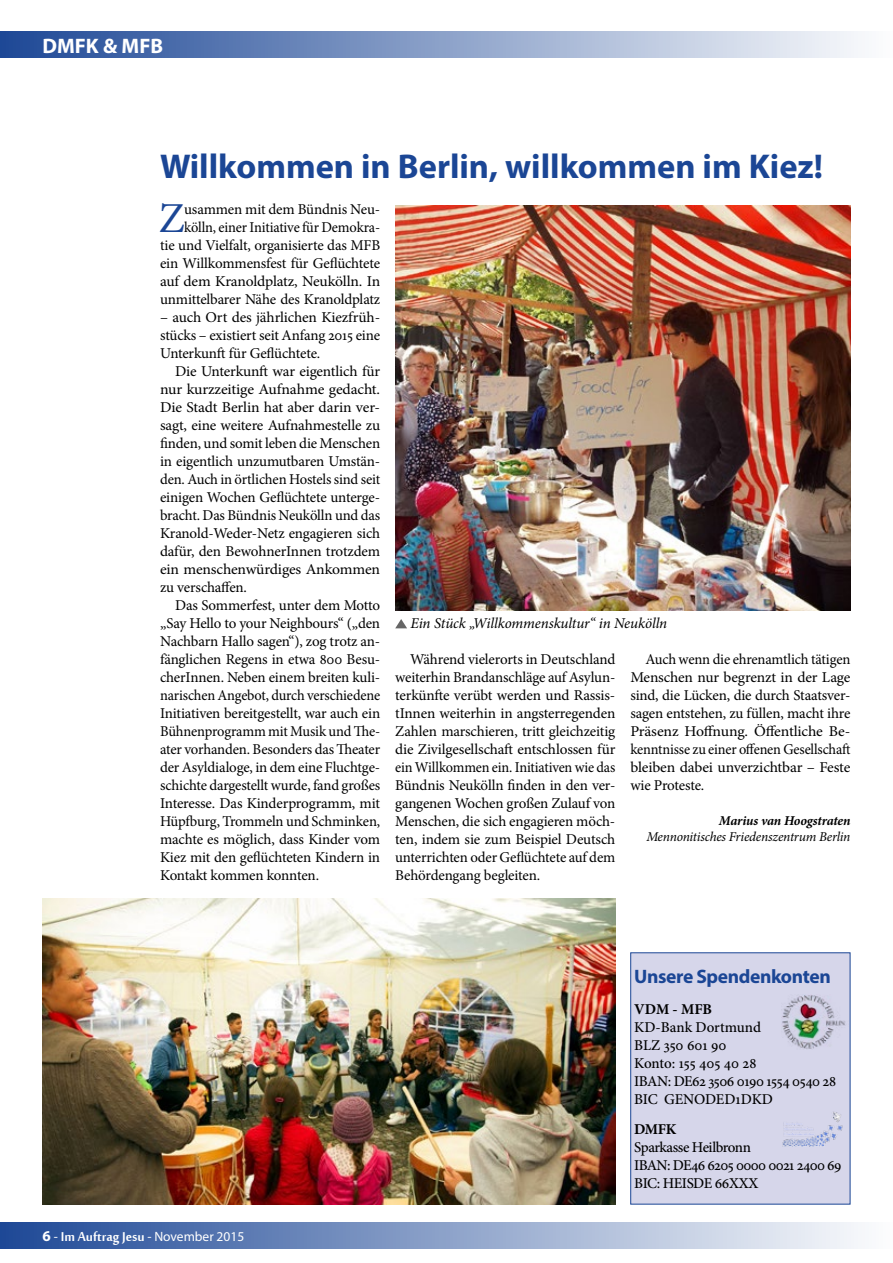
<style>
.page{position:relative;width:893px;height:1263px;background:#fff}
.page>*{position:absolute;margin:0;border:0;box-sizing:border-box;transform-origin:0 0}
.t1{font:42.75px "Minion Pro";color:#1b4695}
.t2{font:700 34.5px "Myriad Pro";color:#1b4695}
.t3{font:700 21px "Myriad Pro";color:#fff}
.t4{font:700 19.5px "Myriad Pro";letter-spacing:-.02em;color:#1b4695}
.t5{font:15px/18px "Minion Pro";letter-spacing:-.01em;color:#000;text-align:justify}
.t6{font:500 15px/18px "Minion Pro";letter-spacing:-.01em;color:#000}
.t7{font:500 15px/18px "Minion Pro";letter-spacing:-.03em;color:#000}
.t8{font:italic 15px "Minion Pro";letter-spacing:-.01em;color:#000}
.t9{font:700 15px "Minion Pro";letter-spacing:-.015em;color:#000}
.t10{font:italic 13.5px "Minion Pro";letter-spacing:-.02em;color:#000}
.t11{font:13.5px "Myriad Pro";color:#fff}
.t12{font:italic 700 13.5px "Minion Pro";letter-spacing:-.015em;color:#000}
.s1{font-weight:700;font-size:15px}
.s2{font-family:"Mool Boran";font-size:19.5px}
</style>
<div class="page">
<div style="left:0;top:1222px;width:893px;height:27px;background:linear-gradient(to right,#1d4896,#fdfdfe)"></div>
<div style="left:0;top:31px;width:893px;height:27px;background:linear-gradient(to right,#1d4896,#fdfdfe)"></div>
<div style="left:630px;top:952px;width:220px;height:252px;background:#d6d6ea"></div>
<img style="left:395px;top:205px;width:455px;height:405px">
<svg style="left:395px;top:619px;width:12px;height:9px"></svg>
<img style="left:782px;top:1111px;width:61px;height:36px">
<img style="left:782px;top:995px;width:67px;height:55px">
<img style="left:43px;top:898px;width:572px;height:306px">
<h3 class="t3" style="left:43px;top:32px;width:122px">DMFK &amp; MFB</h3>
<h2 class="t2" style="left:160px;top:144px;width:664px">Willkommen in Berlin, willkommen im Kiez!</h2>
<h1 class="t1" style="left:159px;top:190px;width:27px">Z</h1>
<p class="t5" style="left:160px;top:201px;width:222px;text-align:right">usammen mit dem Bündnis Neu&shy;kölln, einer Initiative für Demokra-<br>tie und Vielfalt, organisierte das MFB ein Willkommensfest für Geflüchtete auf dem Kranoldplatz, Neukölln. In unmittelbarer Nähe des Kranoldplatz</p>
<p class="t5" style="left:160px;top:309px;width:222px">– auch Ort des jährlichen Kiezfrüh&shy;stücks – existiert seit Anfang 2015 eine Unterkunft für Geflüchtete.</p>
<p class="t5" style="left:160px;top:363px;width:222px;text-indent:15px">Die Unterkunft war eigentlich für nur kurzzeitige Aufnahme gedacht.<br>Die Stadt Berlin hat aber darin ver&shy;sagt, eine weitere Aufnahmestelle zu finden, und somit leben die Menschen in eigentlich unzumutbaren Umstän&shy;den. Auch in örtlichen Hostels sind seit einigen Wochen Geflüchtete unterge&shy;bracht. Das Bündnis Neukölln und das Kranold-Weder-Netz engagieren sich dafür, den BewohnerInnen trotzdem ein menschenwürdiges Ankommen zu verschaffen.</p>
<p class="t5" style="left:160px;top:597px;width:222px;text-indent:15px">Das Sommerfest, unter dem Motto „Say Hello to your Neighbours“ („den Nachbarn Hallo sagen“), zog trotz an&shy;fänglichen Regens in etwa 800 Besu&shy;cherInnen. Neben einem breiten kuli&shy;narischen Angebot, durch verschiedene Initiativen bereitgestellt, war auch ein Bühnenprogramm mit Musik und The&shy;ater vorhanden. Besonders das Theater der Asyldialoge, in dem eine Fluchtge&shy;schichte dargestellt wurde, fand großes Interesse. Das Kinderprogramm, mit Hüpfburg, Trommeln und Schminken, machte es möglich, dass Kinder vom Kiez mit den geflüchteten Kindern in Kontakt kommen konnten.</p>
<p class="t8" style="left:411px;top:613px;width:258px">Ein Stück „Willkommenskultur“ in Neukölln</p>
<p class="t5" style="left:395px;top:651px;width:222px;text-indent:15px">Während vielerorts in Deutschland weiterhin Brandanschläge auf Asylun&shy;terkünfte verübt werden und Rassis&shy;tInnen weiterhin in angsterregenden Zahlen marschieren, tritt gleichzeitig die Zivilgesellschaft entschlossen für ein Willkommen ein. Initiativen wie das Bündnis Neukölln finden in den ver&shy;gangenen Wochen großen Zulauf von Menschen, die sich engagieren möch&shy;ten, indem sie zum Beispiel Deutsch unterrichten oder Geflüchtete auf dem Behördengang begleiten.</p>
<p class="t5" style="left:630px;top:651px;width:222px;text-indent:15px">Auch wenn die ehrenamtlich tätigen Menschen nur begrenzt in der Lage sind, die Lücken, die durch Staatsver&shy;sagen entstehen, zu füllen, macht ihre Präsenz Hoffnung. Öffentliche Be&shy;kenntnisse zu einer offenen Gesellschaft bleiben dabei unverzichtbar – Feste wie Proteste.</p>
<p class="t12" style="left:719px;top:811px;width:133px">Marius van Hoogstraten</p>
<p class="t10" style="left:646px;top:827px;width:206px">Mennonitisches Friedenszentrum Berlin</p>
<p class="t11" style="left:43px;top:1228px;width:203px"><span class="s1">6</span> - <span class="s2">Im Auftrag Jesu</span> - November 2015</p>
<h3 class="t4" style="left:634px;top:963px;width:198px">Unsere Spendenkonten</h3>
<p class="t9" style="left:634px;top:998px;width:79px">VDM - MFB</p>
<p class="t6" style="left:634px;top:1018px;width:203px">KD-Bank Dortmund<br>BLZ 350 601 90<br>Konto: 155 405 40 28<br>IBAN: DE62 3506 0190 1554 0540 28<br>BIC GENODED1DKD</p>
<p class="t9" style="left:634px;top:1119px;width:43px">DMFK</p>
<p class="t7" style="left:634px;top:1138px;width:209px">Sparkasse Heilbronn<br>IBAN: DE46 6205 0000 0021 2400 69<br>BIC: HEISDE 66XXX</p>
</div>
